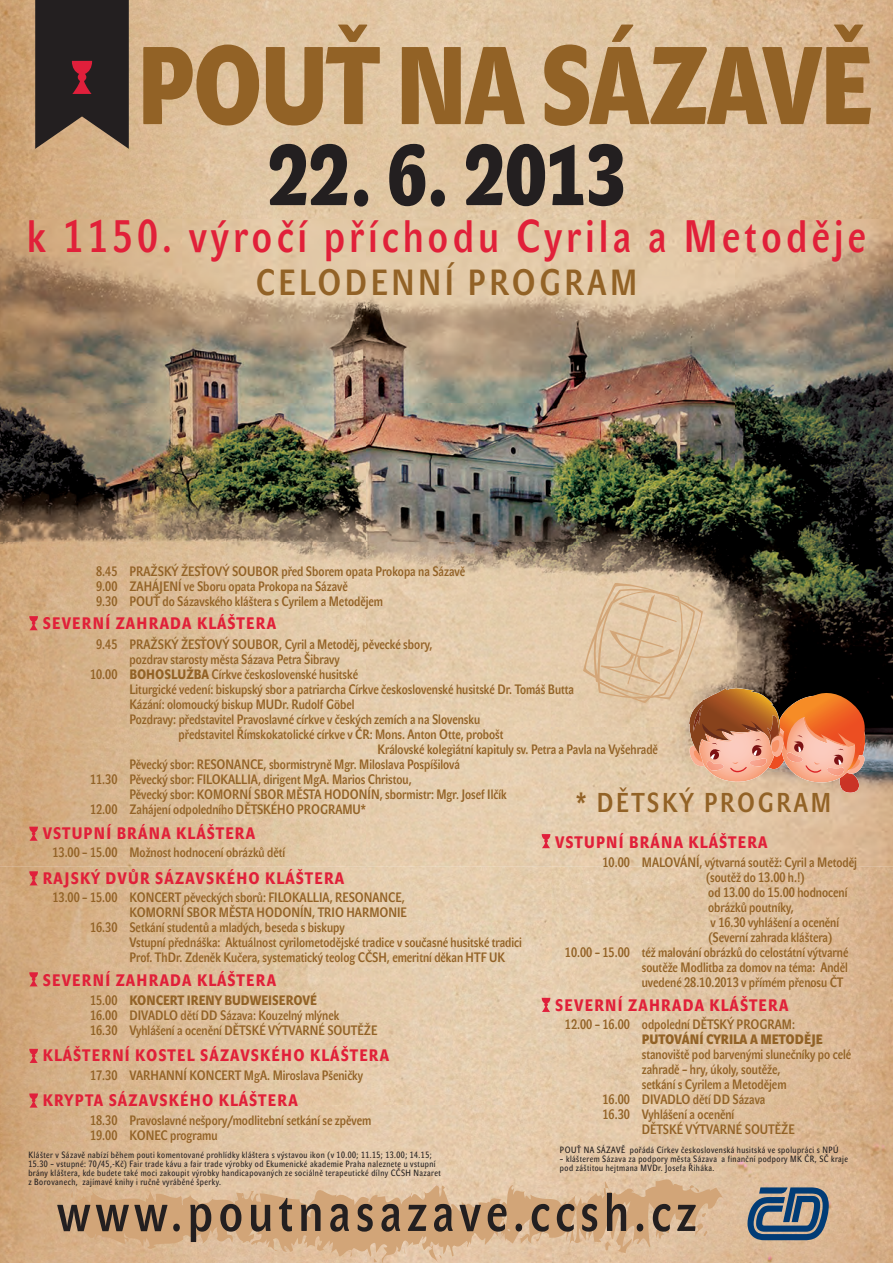
<style>
.page{position:relative;width:893px;height:1263px;background:#fff}
.page>*{position:absolute;margin:0;border:0;box-sizing:border-box;transform-origin:0 0}
.t1{font:109.2px "John Sans Cond Black Pro";letter-spacing:-.025em;color:#926226;scale:.93 1}
.t2{font:84px "John Sans Cond Black Pro";letter-spacing:-.005em;color:#231f20}
.t3{font:54px "John Sans Cond Med Pro";letter-spacing:.1em;color:#231f20}
.t4{font:45px "John Sans Cond Med Pro";letter-spacing:.1em;color:#e12039}
.t5{font:36px "John Sans Cond Med Pro";letter-spacing:.1em;color:#926226}
.t6{font:27px "John Sans Cond Med Pro";letter-spacing:.1em;color:#926226}
.t7{font:16.5px "John Sans Cond Heavy Pro";letter-spacing:.075em;color:#e12039}
.t8{font:13.5px/15px "John Sans Cond Med Pro";color:#926226}
.t9{font:13.5px "John Sans Cond Heavy Pro";color:#926226}
.t10{font:13.5px "John Sans Cond Black Pro";color:#926226}
.t11{font:9px/9px "John Sans Cond Text Pro";letter-spacing:.05em;color:#231f20}
.s1{font-family:"John Sans Cond Heavy Pro"}
</style>
<div class="page">
<img style="left:0;top:0;width:893px;height:1263px">
<img style="left:0;top:219px;width:893px;height:648px">
<svg style="left:71px;top:1173px;width:652px;height:90px;background:#dab48e"></svg>
<svg style="left:29px;top:616px;width:9px;height:14px"></svg>
<svg style="left:29px;top:827px;width:9px;height:14px"></svg>
<svg style="left:29px;top:871px;width:9px;height:14px"></svg>
<svg style="left:29px;top:972px;width:9px;height:14px"></svg>
<svg style="left:29px;top:1049px;width:9px;height:14px"></svg>
<svg style="left:29px;top:1093px;width:9px;height:14px"></svg>
<svg style="left:542px;top:834px;width:8px;height:14px"></svg>
<svg style="left:542px;top:998px;width:8px;height:14px"></svg>
<svg style="left:35px;top:0;width:94px;height:149px;background:#3c2f2c"></svg>
<svg style="left:583px;top:583px;width:293px;height:210px;background:#ac8a6e"></svg>
<svg style="left:747px;top:1187px;width:82px;height:53px;background:#5d7184"></svg>
<h1 class="t1" style="left:137px;top:47px;width:794px">POUŤ NA SÁZAVĚ</h1>
<h2 class="t2" style="left:267px;top:146px;width:360px">22. 6. 2013</h2>
<h3 class="t4" style="left:27px;top:220px;width:840px">k 1150. výročí příchodu Cyrila a Metoděje</h3>
<h3 class="t5" style="left:256px;top:270px;width:383px">CELODENNÍ PROGRAM</h3>
<p class="t8" style="left:129px;top:565px;width:337px">PRAŽSKÝ ŽESŤOVÝ SOUBOR před Sborem opata Prokopa na Sázavě<br>ZAHÁJENÍ ve Sboru opata Prokopa na Sázavě<br>POUŤ do Sázavského kláštera s Cyrilem a Metodějem</p>
<p class="t8" style="left:96px;top:565px;width:23px;text-align:justify">8.45<br>9.00<br>9.30</p>
<p class="t7" style="left:43px;top:618px;width:235px">SEVERNÍ ZAHRADA KLÁŠTERA</p>
<p class="t8" style="left:129px;top:638px;width:304px">PRAŽSKÝ ŽESŤOVÝ SOUBOR, Cyril a Metoděj, pěvecké sbory,</p>
<p class="t8" style="left:129px;top:653px;width:212px">pozdrav starosty města Sázava Petra Šibravy</p>
<p class="t8" style="left:129px;top:668px;width:230px"><span class="s1">BOHOSLUŽBA</span> Církve československé husitské</p>
<p class="t8" style="left:129px;top:683px;width:446px">Liturgické vedení: biskupský sbor a patriarcha Církve československé husitské Dr. Tomáš Butta</p>
<p class="t8" style="left:129px;top:698px;width:227px">Kázání: olomoucký biskup MUDr. Rudolf Göbel</p>
<p class="t8" style="left:129px;top:713px;width:352px">Pozdravy: představitel Pravoslavné církve v českých zemích a na Slovensku</p>
<p class="t8" style="left:179px;top:728px;width:326px">představitel Římskokatolické církve v ČR: Mons. Anton Otte, probošt</p>
<p class="t8" style="left:378px;top:743px;width:282px">Královské kolegiátní kapituly sv. Petra a Pavla na Vyšehradě</p>
<p class="t8" style="left:129px;top:758px;width:332px">Pěvecký sbor: RESONANCE, sbormistryně Mgr. Miloslava Pospíšilová</p>
<p class="t8" style="left:129px;top:773px;width:284px">Pěvecký sbor: FILOKALLIA, dirigent MgA. Marios Christou,</p>
<p class="t8" style="left:129px;top:788px;width:379px">Pěvecký sbor: KOMORNÍ SBOR MĚSTA HODONÍN, sbormistr: Mgr. Josef Ilčík</p>
<p class="t8" style="left:129px;top:803px;width:238px">Zahájení odpoledního DĚTSKÉHO PROGRAMU*</p>
<p class="t8" style="left:96px;top:638px;width:23px">9.45</p>
<p class="t8" style="left:90px;top:668px;width:29px">10.00</p>
<p class="t8" style="left:90px;top:773px;width:29px">11.30</p>
<p class="t8" style="left:90px;top:803px;width:29px">12.00</p>
<p class="t7" style="left:43px;top:827px;width:214px">VSTUPNÍ BRÁNA KLÁŠTERA</p>
<p class="t8" style="left:53px;top:846px;width:234px">13.00 – 15.00 Možnost hodnocení obrázků dětí</p>
<p class="t7" style="left:43px;top:872px;width:303px">RAJSKÝ DVŮR SÁZAVSKÉHO KLÁŠTERA</p>
<p class="t8" style="left:129px;top:891px;width:394px">KONCERT pěveckých sborů: FILOKALLIA, RESONANCE,<br>KOMORNÍ SBOR MĚSTA HODONÍN, TRIO HARMONIE<br>Setkání studentů a mladých, beseda s biskupy<br>Vstupní přednáška: Aktuálnost cyrilometodějské tradice v současné husitské tradici Prof. ThDr. Zdeněk Kučera, systematický teolog CČSH, emeritní děkan HTF UK</p>
<h3 class="t6" style="left:576px;top:793px;width:256px">* DĚTSKÝ PROGRAM</h3>
<p class="t7" style="left:555px;top:837px;width:214px">VSTUPNÍ BRÁNA KLÁŠTERA</p>
<p class="t8" style="left:642px;top:856px;width:217px">MALOVÁNÍ, výtvarná soutěž: Cyril a Metoděj</p>
<p class="t8" style="left:706px;top:871px;width:101px">(soutěž do 13.00 h.!)</p>
<p class="t8" style="left:708px;top:886px;width:141px">od 13.00 do 15.00 hodnocení</p>
<p class="t8" style="left:708px;top:901px;width:87px">obrázků poutníky,</p>
<p class="t8" style="left:711px;top:916px;width:130px">v 16.30 vyhlášení a ocenění</p>
<p class="t8" style="left:708px;top:931px;width:126px">(Severní zahrada kláštera)</p>
<p class="t8" style="left:642px;top:946px;width:208px">též malování obrázků do celostátní výtvarné</p>
<p class="t8" style="left:642px;top:961px;width:208px">soutěže Modlitba za domov na téma: Anděl</p>
<p class="t8" style="left:642px;top:976px;width:203px">uvedené 28.10.2013 v přímém přenosu ČT</p>
<p class="t8" style="left:603px;top:856px;width:29px">10.00</p>
<p class="t8" style="left:53px;top:891px;width:66px">13.00 – 15.00</p>
<p class="t8" style="left:90px;top:921px;width:29px">16.30</p>
<p class="t7" style="left:43px;top:974px;width:235px">SEVERNÍ ZAHRADA KLÁŠTERA</p>
<p class="t9" style="left:129px;top:995px;width:189px">KONCERT IRENY BUDWEISEROVÉ</p>
<p class="t8" style="left:129px;top:1009px;width:250px">DIVADLO dětí DD Sázava: Kouzelný mlýnek<br>Vyhlášení a ocenění DĚTSKÉ VÝTVARNÉ SOUTĚŽE</p>
<p class="t8" style="left:565px;top:946px;width:66px">10.00 – 15.00</p>
<p class="t7" style="left:555px;top:999px;width:235px">SEVERNÍ ZAHRADA KLÁŠTERA</p>
<p class="t8" style="left:642px;top:1018px;width:155px">odpolední DĚTSKÝ PROGRAM:</p>
<p class="t10" style="left:642px;top:1035px;width:183px">PUTOVÁNÍ CYRILA A METODĚJE</p>
<p class="t8" style="left:642px;top:1048px;width:211px">stanoviště pod barvenými slunečníky po celé zahradě – hry, úkoly, soutěže,<br>setkání s Cyrilem a Metodějem<br>DIVADLO dětí DD Sázava<br>Vyhlášení a ocenění<br>DĚTSKÉ VÝTVARNÉ SOUTĚŽE</p>
<p class="t8" style="left:90px;top:994px;width:29px;text-align:justify">15.00<br>16.00<br>16.30</p>
<p class="t7" style="left:43px;top:1049px;width:348px">KLÁŠTERNÍ KOSTEL SÁZAVSKÉHO KLÁŠTERA</p>
<p class="t8" style="left:90px;top:1069px;width:274px">17.30 VARHANNÍ KONCERT MgA. Miroslava Pšeničky</p>
<p class="t7" style="left:43px;top:1094px;width:257px">KRYPTA SÁZAVSKÉHO KLÁŠTERA</p>
<p class="t8" style="left:129px;top:1114px;width:244px">Pravoslavné nešpory/modlitební setkání se zpěvem<br>KONEC programu</p>
<p class="t8" style="left:565px;top:1018px;width:66px">12.00 – 16.00</p>
<p class="t8" style="left:603px;top:1093px;width:29px">16.00<br>16.30</p>
<p class="t11" style="left:560px;top:1146px;width:280px">POUŤ NA SÁZAVĚ pořádá Církev československá husitská ve spolupráci s NPÚ</p>
<p class="t11" style="left:560px;top:1155px;width:290px">– klášterem Sázava za podpory města Sázava a finanční podpory MK ČR, SČ kraje pod záštitou hejtmana MVDr. Josefa Řiháka.</p>
<h3 class="t3" style="left:57px;top:1193px;width:640px">www.poutnasazave.ccsh.cz</h3>
<p class="t8" style="left:90px;top:1114px;width:29px">18.30<br>19.00</p>
<p class="t11" style="left:28px;top:1151px;width:414px">Klášter v Sázavě nabízí během pouti komentované prohlídky kláštera s výstavou ikon (v 10.00; 11.15; 13.00; 14.15; 15.30 – vstupné: 70/45,-Kč) Fair trade kávu a fair trade výrobky od Ekumenické akademie Praha naleznete u vstupní brány kláštera, kde budete také moci zakoupit výrobky handicapovaných ze sociálně terapeutické dílny CČSH Nazaret z Borovanech, zajímavé knihy i ručně vyráběné šperky.</p>
</div>
